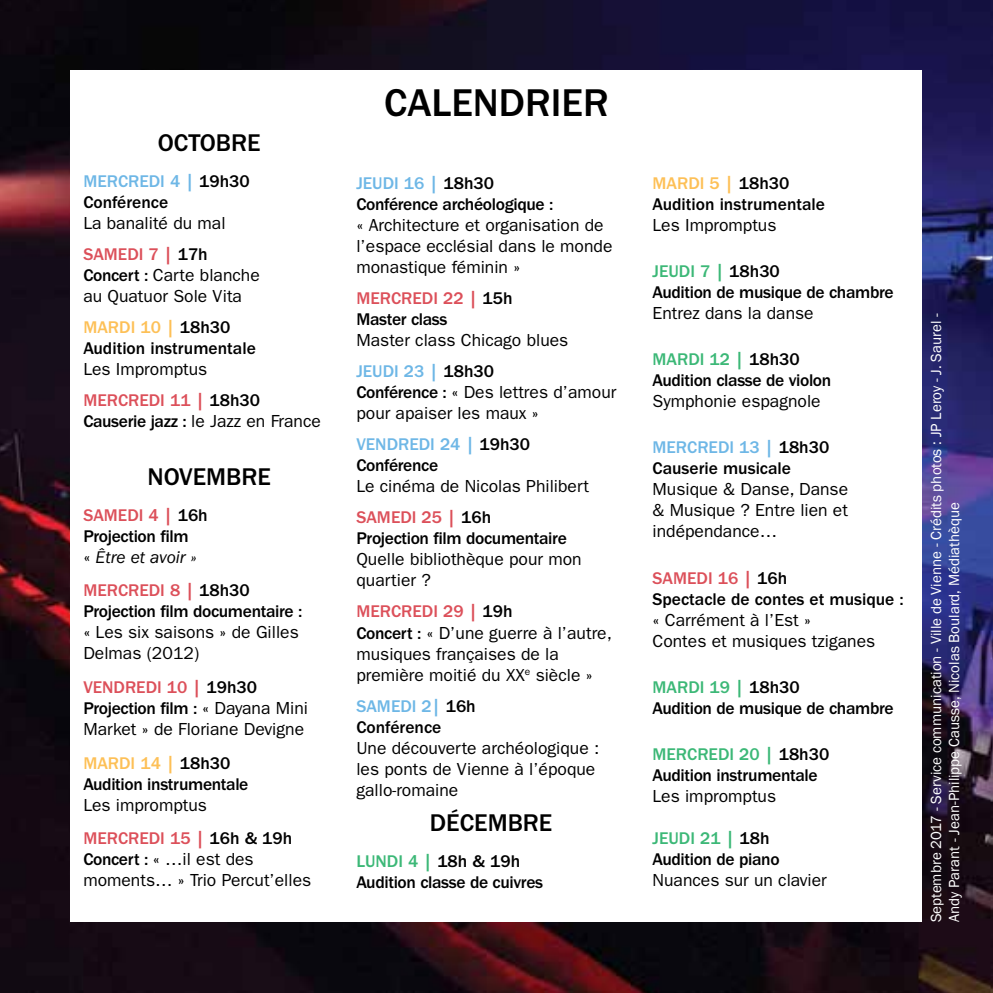
<style>
.page{position:relative;width:993px;height:993px;background:#fff}
.page>*{position:absolute;margin:0;border:0;box-sizing:border-box;transform-origin:0 0}
.t1{font:500 40px "ITC Franklin Gothic Std";color:#000}
.t2{font:500 25px "ITC Franklin Gothic Std";color:#000}
.t3{font:17.5px/21px "ITC Franklin Gothic Std";color:#000}
.t4{font:500 17.5px/21px "ITC Franklin Gothic Std";letter-spacing:-.02em;color:#000}
.t5{font:500 17.5px/21px "ITC Franklin Gothic Std";color:#000}
.t6{font:15px/18px "Franklin Gothic";color:#fff}
.s1{color:#6eb7e6}
.s2{font-weight:500;color:#dc505a}
.s3{font-weight:500}
.s4{color:#fdc057}
.s5{color:#dc505a}
.s6{font-weight:400}
.s7{font-weight:400;font-style:italic}
.s8{font-weight:500;color:#6eb7e6}
.s9{color:#3cb877}
</style>
<div class="page">
<img style="left:0;top:0;width:992px;height:992px">
<div style="left:71px;top:71px;width:850px;height:850px;background:#fff"></div>
<h2 class="t2" style="left:158px;top:129px;width:104px">OCTOBRE</h2>
<p class="t5" style="left:83px;top:171px;width:168px"><span class="s1">MERCREDI 4 |</span> 19h30<br>Conférence</p>
<p class="t3" style="left:83px;top:208px;width:144px;line-height:31px">La banalité du mal<br><span class="s2">SAMEDI 7 |</span> <span class="s3">17h</span></p>
<p class="t3" style="left:83px;top:265px;width:178px"><span class="s3">Concert :</span> Carte blanche au Quatuor Sole Vita</p>
<p class="t5" style="left:83px;top:317px;width:174px"><span class="s4">MARDI 10 |</span> 18h30<br>Audition instrumentale</p>
<p class="t3" style="left:83px;top:354px;width:178px;line-height:31px">Les Impromptus<br><span class="s2">MERCREDI 11 |</span> <span class="s3">18h30</span></p>
<p class="t3" style="left:83px;top:411px;width:239px"><span class="s3">Causerie jazz :</span> le Jazz en France</p>
<h2 class="t2" style="left:147px;top:462px;width:125px">NOVEMBRE</h2>
<p class="t4" style="left:83px;top:504px;width:126px"><span class="s5">SAMEDI 4 |</span> 16h<br>Projection film<br><span class="s6">«</span> <span class="s7">Être et avoir »</span></p>
<p class="t4" style="left:83px;top:580px;width:220px"><span class="s5">MERCREDI 8 |</span> 18h30<br>Projection film documentaire :</p>
<p class="t3" style="left:83px;top:622px;width:217px">« Les six saisons » de Gilles<br>Delmas (2012)</p>
<p class="t3" style="left:83px;top:676px;width:226px"><span class="s2">VENDREDI 10 |</span> <span class="s3">19h30<br>Projection film :</span> « Dayana Mini<br>Market » de Floriane Devigne</p>
<p class="t4" style="left:83px;top:752px;width:167px"><span class="s4">MARDI 14 |</span> 18h30<br>Audition instrumentale</p>
<p class="t3" style="left:83px;top:787px;width:210px;line-height:33.5px">Les impromptus<br><span class="s2">MERCREDI 15 |</span> <span class="s3">16h &amp; 19h</span></p>
<p class="t3" style="left:83px;top:848px;width:229px"><span class="s3">Concert :</span> « …il est des moments… » Trio Percut’elles</p>
<h1 class="t1" style="left:384px;top:80px;width:226px">CALENDRIER</h1>
<p class="t4" style="left:356px;top:173px;width:198px"><span class="s1">JEUDI 16 |</span> 18h30<br>Conférence archéologique :</p>
<p class="t3" style="left:356px;top:215px;width:257px">« Architecture et organisation de l’espace ecclésial dans le monde monastique féminin »</p>
<p class="t5" style="left:356px;top:288px;width:158px"><span class="s5">MERCREDI 22 |</span> 15h<br>Master class</p>
<p class="t3" style="left:356px;top:325px;width:213px;line-height:31px">Master class Chicago blues<br><span class="s8">JEUDI 23 |</span> <span class="s3">18h30</span></p>
<p class="t3" style="left:356px;top:382px;width:261px"><span class="s3">Conférence :</span> « Des lettres d’amour pour apaiser les maux »</p>
<p class="t5" style="left:356px;top:434px;width:175px"><span class="s1">VENDREDI 24 |</span> 19h30<br>Conférence</p>
<p class="t3" style="left:356px;top:471px;width:234px;line-height:31px">Le cinéma de Nicolas Philibert<br><span class="s2">SAMEDI 25 |</span> <span class="s3">16h</span></p>
<p class="t4" style="left:356px;top:528px;width:212px">Projection film documentaire</p>
<p class="t3" style="left:356px;top:549px;width:227px">Quelle bibliothèque pour mon quartier ?</p>
<p class="t3" style="left:356px;top:601px;width:257px"><span class="s2">MERCREDI 29 |</span> <span class="s3">19h<br>Concert :</span> « D’une guerre à l’autre, musiques françaises de la première moitié du XX<sup>e</sup> siècle »</p>
<p class="t5" style="left:356px;top:695px;width:121px"><span class="s1">SAMEDI 2|</span> 16h<br>Conférence</p>
<p class="t3" style="left:356px;top:737px;width:244px">Une découverte archéologique : les ponts de Vienne à l’époque gallo-romaine</p>
<h2 class="t2" style="left:430px;top:808px;width:124px">DÉCEMBRE</h2>
<p class="t4" style="left:356px;top:850px;width:188px"><span class="s9">LUNDI 4 |</span> 18h &amp; 19h<br>Audition classe de cuivres</p>
<p class="t5" style="left:652px;top:173px;width:174px"><span class="s4">MARDI 5 |</span> 18h30<br>Audition instrumentale</p>
<p class="t3" style="left:652px;top:215px;width:125px">Les Impromptus</p>
<p class="t4" style="left:652px;top:261px;width:242px"><span class="s9">JEUDI 7 |</span> 18h30<br>Audition de musique de chambre</p>
<p class="t3" style="left:652px;top:303px;width:162px">Entrez dans la danse</p>
<p class="t4" style="left:652px;top:349px;width:180px"><span class="s9">MARDI 12 |</span> 18h30<br>Audition classe de violon</p>
<p class="t3" style="left:652px;top:391px;width:170px">Symphonie espagnole</p>
<p class="t5" style="left:652px;top:437px;width:178px"><span class="s1">MERCREDI 13 |</span> 18h30<br>Causerie musicale</p>
<p class="t3" style="left:652px;top:479px;width:197px;text-align:justify">Musique &amp; Danse, Danse &amp; Musique ? Entre lien et indépendance…</p>
<p class="t5" style="left:652px;top:567px;width:253px"><span class="s5">SAMEDI 16 |</span> 16h<br>Spectacle de contes et musique :</p>
<p class="t3" style="left:652px;top:609px;width:224px">« Carrément à l’Est »<br>Contes et musiques tziganes</p>
<p class="t4" style="left:652px;top:676px;width:242px"><span class="s9">MARDI 19 |</span> 18h30<br>Audition de musique de chambre</p>
<p class="t4" style="left:652px;top:743px;width:178px"><span class="s9">MERCREDI 20 |</span> 18h30<br>Audition instrumentale</p>
<p class="t3" style="left:652px;top:785px;width:125px">Les impromptus</p>
<p class="t4" style="left:652px;top:827px;width:128px"><span class="s9">JEUDI 21 |</span> 18h<br>Audition de piano</p>
<p class="t3" style="left:652px;top:869px;width:176px">Nuances sur un clavier</p>
<p class="t6" style="left:927px;top:921px;width:610px;rotate:-90deg">Septembre 2017 - Service communication - Ville de Vienne - Crédits photos : JP Leroy - J. Saurel -<br>Andy Parant - Jean-Philippe Causse, Nicolas Boulard, Médiathèque</p>
</div>
